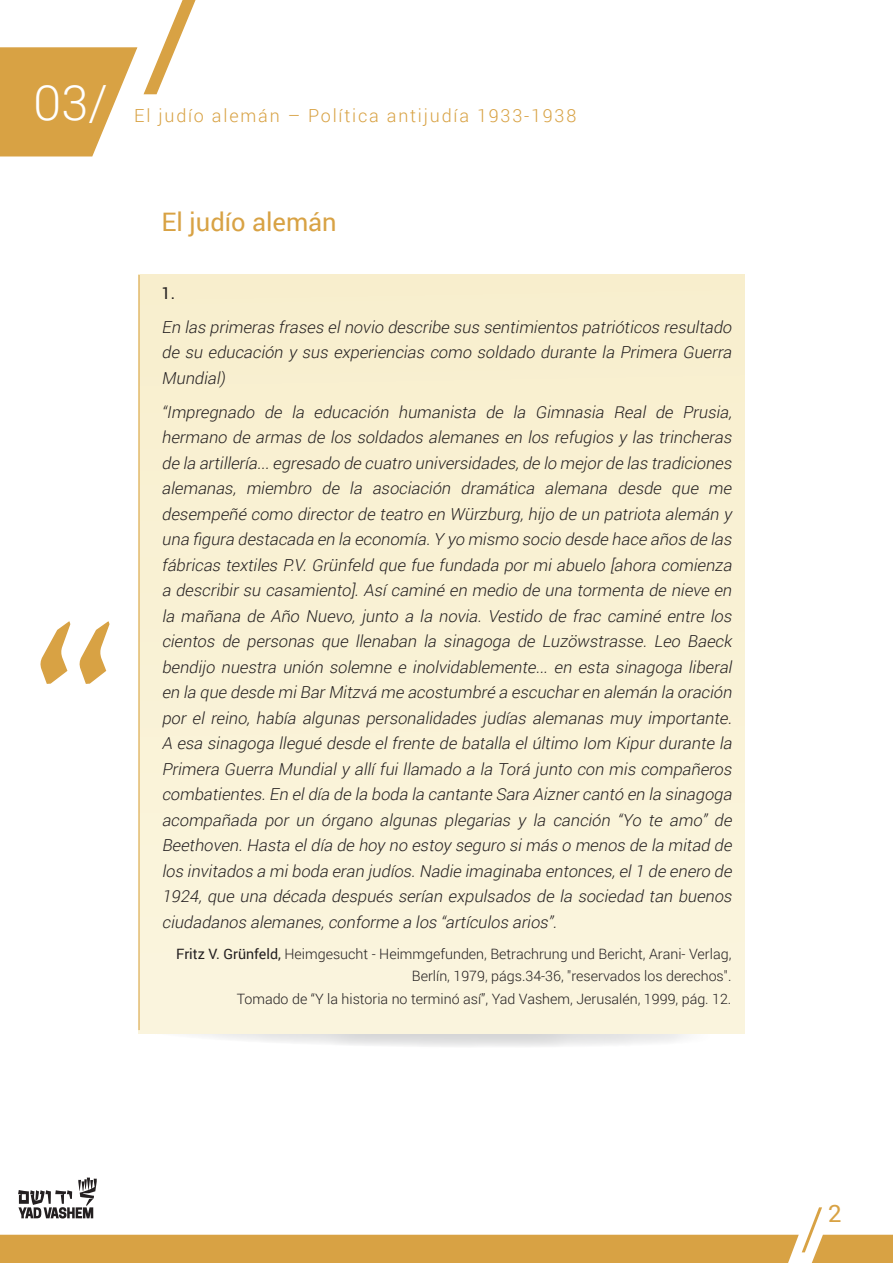
<style>
.page{position:relative;width:893px;height:1263px;background:#fff}
.page>*{position:absolute;margin:0;border:0;box-sizing:border-box;transform-origin:0 0}
.t1{font:300 58.35px "Roboto";color:#d8a244}
.t2{font:300 48.6px "Roboto";color:#fff}
.t3{font:25.5px "Roboto";color:#d8a244}
.t4{font:24px "Roboto";color:#d8a244}
.t5{font:300 18px "Roboto";letter-spacing:.1em;color:#d8a244}
.t6{font:italic 300 16.5px/25.5px "Roboto";color:#231f20}
.t7{font:16.5px "Roboto";color:#231f20}
.t8{font:300 14.25px/22.5px "Roboto";color:#231f20;text-align:right}
.s1{font-weight:400}
</style>
<div class="page">
<div style="left:0;top:1235px;width:893px;height:28px;background:#d8a244"></div>
<svg style="left:0;top:0;width:196px;height:157px"></svg>
<svg style="left:18px;top:1177px;width:79px;height:41px"></svg>
<svg style="left:138px;top:1013px;width:607px;height:34px"></svg>
<div style="left:139px;top:275px;width:605px;height:758px;background:#f9f2d5"></div>
<hr style="left:139px;top:275px;width:1px;height:755px;background:#d8a244">
<svg style="left:41px;top:621px;width:69px;height:63px"></svg>
<h2 class="t2" style="left:33px;top:69px;width:76px">03/</h2>
<p class="t5" style="left:134px;top:103px;width:444px">El judío alemán – Política antijudía 1933-1938</p>
<h3 class="t3" style="left:162px;top:204px;width:177px">El judío alemán</h3>
<p class="t7" style="left:162px;top:281px;width:15px">1.</p>
<p class="t6" style="left:162px;top:314px;width:575px">En las primeras frases el novio describe sus sentimientos patrióticos resultado</p>
<p class="t6" style="left:162px;top:339px;width:575px">de su educación y sus experiencias como soldado durante la Primera Guerra</p>
<p class="t6" style="left:220px;top:365px;width:11px">(</p>
<p class="t6" style="left:162px;top:365px;width:64px">Mundial</p>
<p class="t6" style="left:162px;top:399px;width:10px">“</p>
<p class="t6" style="left:162px;top:424px;width:575px">hermano de armas de los soldados alemanes en los refugios y las trincheras</p>
<p class="t6" style="left:515px;top:450px;width:221px">, de lo mejor de las tradiciones</p>
<p class="t6" style="left:167px;top:399px;width:567px">Impregnado de la educación humanista de la Gimnasia Real de Prusia</p>
<p class="t6" style="left:728px;top:399px;width:8px">,</p>
<p class="t6" style="left:233px;top:450px;width:504px;text-indent:-71px">de la artillería<br>, miembro de la asociación dramática alemana desde que me</p>
<p class="t6" style="left:257px;top:450px;width:264px">... egresado de cuatro universidades</p>
<p class="t6" style="left:162px;top:475px;width:76px">alemanas</p>
<p class="t6" style="left:426px;top:501px;width:311px;text-indent:-264px">desempeñé como director de teatro en Würzburg<br>Y. yo mismo socio desde hace años de las</p>
<p class="t6" style="left:520px;top:501px;width:217px">, hijo de un patriota alemán y</p>
<p class="t6" style="left:162px;top:526px;width:575px">una figura destacada en la economía<br>fábricas textiles .V.P Grünfeld que fue fundada por mi abuelo ahora comienza</p>
<p class="t6" style="left:351px;top:552px;width:386px;text-indent:259px">[<br>.] Así caminé en medio de una tormenta de nieve en</p>
<p class="t6" style="left:162px;top:577px;width:194px">a describir su casamiento</p>
<p class="t6" style="left:477px;top:603px;width:259px">. Vestido de frac caminé entre los</p>
<p class="t6" style="left:162px;top:603px;width:196px">la mañana de Año Nuevo</p>
<p class="t6" style="left:352px;top:603px;width:131px">, junto a la novia</p>
<p class="t6" style="left:536px;top:628px;width:201px;text-indent:-374px">cientos de personas que llenaban la sinagoga de Luzöwstrasse<br>... en esta sinagoga liberal</p>
<p class="t6" style="left:643px;top:628px;width:94px">. Leo Baeck</p>
<p class="t6" style="left:162px;top:654px;width:379px">bendijo nuestra unión solemne e inolvidablemente</p>
<p class="t6" style="left:162px;top:679px;width:575px">en la que desde mi Bar Mitzvá me acostumbré a escuchar en alemán la oración</p>
<p class="t6" style="left:728px;top:705px;width:9px">.</p>
<p class="t6" style="left:162px;top:705px;width:90px">por el reino</p>
<p class="t6" style="left:162px;top:730px;width:575px">A esa sinagoga llegué desde el frente de batalla el último Iom Kipur durante la</p>
<p class="t6" style="left:162px;top:756px;width:575px">Primera Guerra Mundial y allí fui llamado laa Torá junto con mis compañeros</p>
<p class="t6" style="left:261px;top:781px;width:475px">. En el día de la boda la cantante Sara Aizner cantó en la sinagoga</p>
<p class="t6" style="left:247px;top:705px;width:486px">, había algunas personalidades judías alemanas muy importante</p>
<p class="t6" style="left:162px;top:781px;width:105px">combatientes</p>
<p class="t6" style="left:238px;top:807px;width:499px;text-indent:-77px">acompañada por un órgano algunas plegarias y la canción “<br>. Hasta el día de hoy no estoy seguro si más o menos de la mitad de</p>
<p class="t6" style="left:702px;top:807px;width:35px">” de</p>
<p class="t6" style="left:622px;top:807px;width:85px">Yo te amo</p>
<p class="t6" style="left:162px;top:832px;width:82px">Beethoven</p>
<p class="t6" style="left:162px;top:858px;width:255px">los invitados a mi boda eran judíos</p>
<p class="t6" style="left:162px;top:883px;width:575px">1924, que una década después serían expulsados de la sociedad tan buenos</p>
<p class="t6" style="left:548px;top:909px;width:14px">.“</p>
<p class="t6" style="left:411px;top:858px;width:206px">. Nadie imaginaba entonces</p>
<p class="t6" style="left:612px;top:858px;width:125px">, el 1 de enero de</p>
<p class="t6" style="left:321px;top:909px;width:232px">, conforme a los artículos arios</p>
<p class="t6" style="left:162px;top:909px;width:164px">ciudadanos alemanes</p>
<p class="t8" style="left:176px;top:942px;width:557px"><span class="s1">Fritz .V Grünfeld,</span> Heimgesucht - Heimmgefunden, Betrachrung und Bericht, Arani- Verlag,<br>Berlín, 1979, págs.34-36, "reservados los derechos ."<br>Tomado de Y“ la historia no terminó así ,” Yad Vashem, Jerusalén, 1999, pág. 12.</p>
<p class="t6" style="left:441px;top:909px;width:10px">“</p>
<h3 class="t4" style="left:828px;top:1197px;width:15px">2</h3>
<h1 class="t1" style="left:801px;top:1188px;width:25px">/</h1>
</div>
